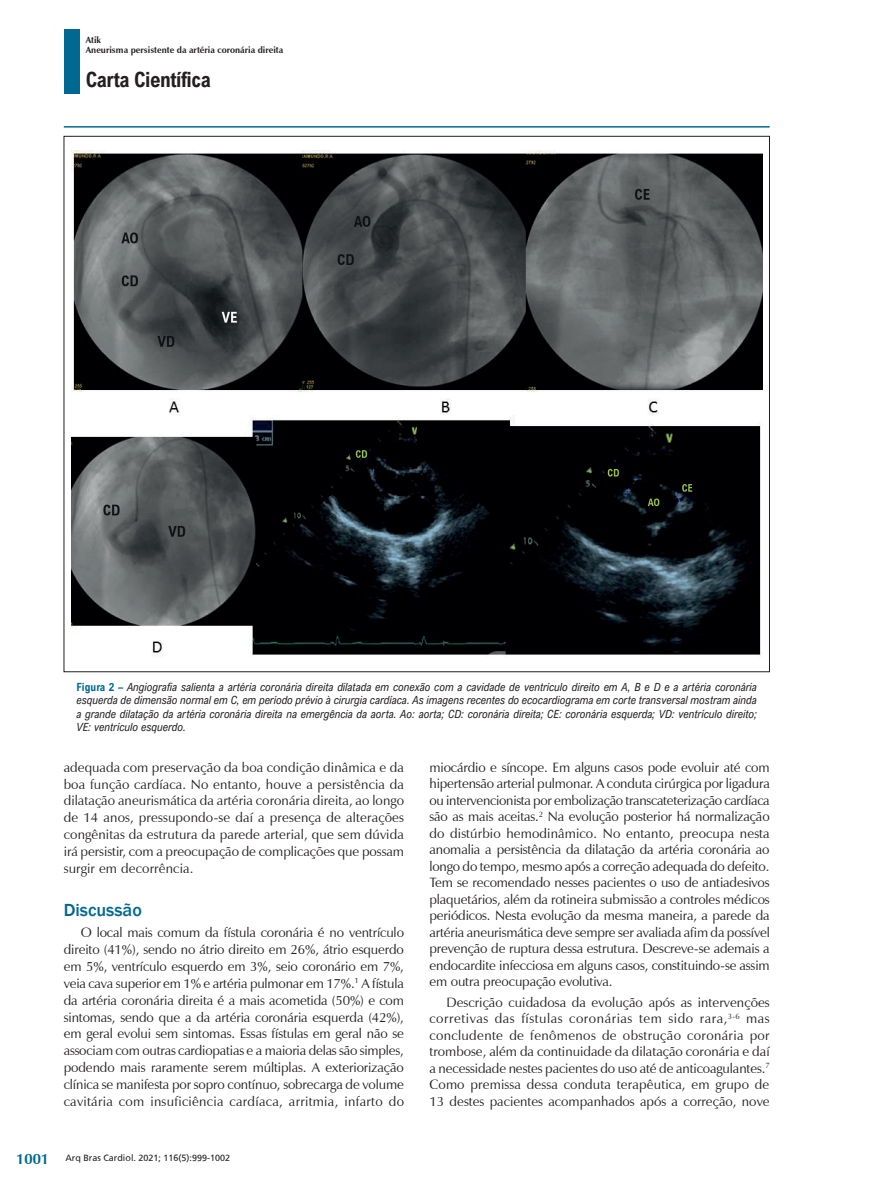
<style>
.page{position:relative;width:893px;height:1191px;background:#fff}
.page>*{position:absolute;margin:0;border:0;box-sizing:border-box;transform-origin:0 0}
.t1{font:700 21px "Arial Nova Cond";letter-spacing:-.02em;color:#231f20}
.t2{font:500 18px "Franklin Gothic";color:#006991}
.t3{font:700 15px "Zapf Humanist 601 BT";color:#006991}
.t4{font:13.5px/16.5px "Zapf Humanist 601 BT";color:#231f20;text-align:justify}
.t5{font:italic 11.25px/13.5px "Arial Nova Cond";color:#231f20;text-align:justify}
.t6{font:700 9px/10.8px "Zapf Humanist 601 BT";color:#231f20}
.t7{font:9px "Frutiger";color:#231f20}
.s1{font-weight:700;font-style:normal;color:#006991}
</style>
<div class="page">
<hr style="left:64px;top:126px;width:706px;height:2px;background:#006991">
<div style="left:64px;top:29px;width:16px;height:65px;background:#006991"></div>
<img style="left:72px;top:150px;width:691px;height:507px">
<p class="t6" style="left:86px;top:34px;width:199px">Atik<br>Aneurisma persistente da artéria coronária direita</p>
<h1 class="t1" style="left:86px;top:67px;width:127px">Carta Científica</h1>
<p class="t5" style="left:77px;top:680px;width:682px"><span class="s1">Figura 2 –</span> Angiografia salienta a artéria coronária direita dilatada em conexão com a cavidade de ventrículo direito em A, B e D e a artéria coronária esquerda de dimensão normal em C, em período prévio à cirurgia cardíaca. As imagens recentes do ecocardiograma em corte transversal mostram ainda a grande dilatação da artéria coronária direita na emergência da aorta. Ao: aorta; CD: coronária direita; CE: coronária esquerda; VD: ventrículo direito; VE: ventrículo esquerdo.</p>
<p class="t4" style="left:64px;top:758px;width:342px">adequada com preservação da boa condição dinâmica e da boa função cardíaca. No entanto, houve a persistência da dilatação aneurismática da artéria coronária direita, ao longo de 14 anos, pressupondo-se daí a presença de alterações congênitas da estrutura da parede arterial, que sem dúvida irá persistir, com a preocupação de complicações que possam surgir em decorrência.</p>
<h2 class="t2" style="left:64px;top:899px;width:80px">Discussão</h2>
<p class="t4" style="left:64px;top:924px;width:342px;text-indent:17px">O local mais comum da fístula coronária é no ventrículo direito (41%), sendo no átrio direito em 26%, átrio esquerdo em 5%, ventrículo esquerdo em 3%, seio coronário em 7%, veia cava superior em 1% e artéria pulmonar em 17%.<sup>1</sup> A fístula da artéria coronária direita é a mais acometida (50%) e com sintomas, sendo que a da artéria coronária esquerda (42%), em geral evolui sem sintomas. Essas fístulas em geral não se associam com outras cardiopatias e a maioria delas são simples, podendo mais raramente serem múltiplas. A exteriorização clínica se manifesta por sopro contínuo, sobrecarga de volume cavitária com insuficiência cardíaca, arritmia, infarto do</p>
<p class="t4" style="left:429px;top:758px;width:342px">miocárdio e síncope. Em alguns casos pode evoluir até com hipertensão arterial pulmonar. A conduta cirúrgica por ligadura ou intervencionista por embolização transcateterização cardíaca são as mais aceitas.<sup>2</sup> Na evolução posterior há normalização do distúrbio hemodinâmico. No entanto, preocupa nesta anomalia a persistência da dilatação da artéria coronária ao longo do tempo, mesmo após a correção adequada do defeito.<br>Tem se recomendado nesses pacientes o uso de antiadesivos plaquetários, além da rotineira submissão a controles médicos periódicos. Nesta evolução da mesma maneira, a parede da artéria aneurismática deve sempre ser avaliada afim da possível prevenção de ruptura dessa estrutura. Descreve-se ademais a endocardite infecciosa em alguns casos, constituindo-se assim em outra preocupação evolutiva.</p>
<p class="t4" style="left:429px;top:994px;width:342px;text-indent:17px">Descrição cuidadosa da evolução após as intervenções corretivas das fístulas coronárias tem sido rara,<sup>3-6</sup> mas concludente de fenômenos de obstrução coronária por trombose, além da continuidade da dilatação coronária e daí a necessidade nestes pacientes do uso até de anticoagulantes.<sup>7<br></sup>Como premissa dessa conduta terapêutica, em grupo de 13 destes pacientes acompanhados após a correção, nove</p>
<p class="t3" style="left:16px;top:1149px;width:34px">1001</p>
<p class="t7" style="left:65px;top:1153px;width:166px">Arq Bras Cardiol. 2021; 116(5):999-1002</p>
</div>
